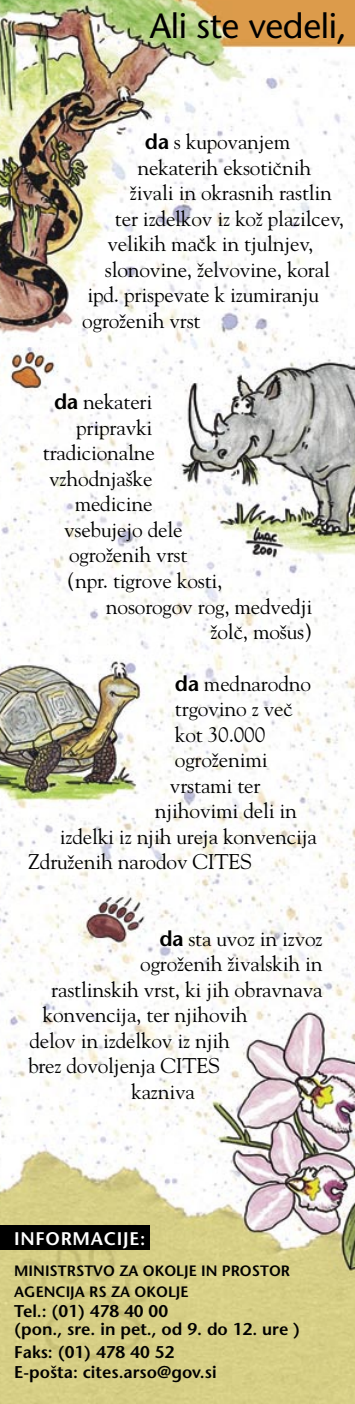
<style>
.page{position:relative;width:355px;height:1404px;background:#fff}
.page>*{position:absolute;margin:0;border:0;box-sizing:border-box;transform-origin:0 0}
.t1{font:35px "Stone Sans M";letter-spacing:-.01em;color:#000}
.t2{font:21.25px "Goudy M";letter-spacing:-.01em;color:#000}
.t3{font:600 18.25px "Stone Sans M";letter-spacing:.04em;color:#fff}
.t4{font:600 17px/18.2px "Stone Sans M";color:#000}
.t5{font:600 15px/20.5px "Stone Sans M";color:#000}
.s1{font-family:"Stone Sans M";font-weight:600}
</style>
<div class="page">
<img style="left:0;top:0;width:354px;height:1403px">
<div style="left:0;top:1224px;width:150px;height:25px;background:#000"></div>
<h1 class="t1" style="left:149px;top:5px;width:198px">Ali ste vedeli,</h1>
<p class="t2" style="left:145px;top:128px;width:147px"><span class="s1">da</span> s kupovanjem</p>
<p class="t2" style="left:137px;top:154px;width:175px">nekaterih eksotiËnih</p>
<p class="t2" style="left:130px;top:179px;width:203px">živali in okrasnih rastlin</p>
<p class="t2" style="left:115px;top:205px;width:230px">ter izdelkov iz kož plazilcev,</p>
<p class="t2" style="left:107px;top:230px;width:207px">velikih maËk in tjulnjev,</p>
<p class="t2" style="left:105px;top:256px;width:226px">slonovine, želvovine, koral</p>
<p class="t2" style="left:87px;top:281px;width:233px">ipd. prispevate k izumiranju</p>
<p class="t2" style="left:82px;top:307px;width:120px">ogroženih vrst</p>
<p class="t2" style="left:54px;top:389px;width:100px"><span class="s1">da</span> nekateri</p>
<p class="t2" style="left:76px;top:414px;width:78px">pripravki</p>
<p class="t2" style="left:43px;top:440px;width:113px">tradicionalne</p>
<p class="t2" style="left:49px;top:465px;width:105px">vzhodnjaške</p>
<p class="t2" style="left:75px;top:491px;width:79px">medicine</p>
<p class="t2" style="left:64px;top:516px;width:120px">vsebujejo dele</p>
<p class="t2" style="left:69px;top:542px;width:120px">ogroženih vrst</p>
<p class="t2" style="left:67px;top:567px;width:157px">(npr. tigrove kosti,</p>
<p class="t2" style="left:106px;top:593px;width:208px">nosorogov rog, medvedji</p>
<p class="t2" style="left:210px;top:618px;width:103px">žolË, mošus)</p>
<p class="t2" style="left:175px;top:670px;width:137px"><span class="s1">da</span> mednarodno</p>
<p class="t2" style="left:175px;top:695px;width:119px">trgovino z veË</p>
<p class="t2" style="left:175px;top:721px;width:92px">kot 30.000</p>
<p class="t2" style="left:175px;top:746px;width:94px">ogroženimi</p>
<p class="t2" style="left:170px;top:772px;width:92px">vrstami ter</p>
<p class="t2" style="left:155px;top:797px;width:143px">njihovimi deli in</p>
<p class="t2" style="left:60px;top:823px;width:258px">izdelki iz njih ureja konvencija</p>
<p class="t2" style="left:28px;top:848px;width:225px">Združenih narodov CITES</p>
<p class="t2" style="left:159px;top:925px;width:165px"><span class="s1">da</span> sta uvoz in izvoz</p>
<p class="t2" style="left:140px;top:950px;width:184px">ogroženih živalskih in</p>
<p class="t2" style="left:51px;top:976px;width:272px">rastlinskih vrst, ki jih obravnava</p>
<p class="t2" style="left:43px;top:1001px;width:206px">konvencija, ter njihovih</p>
<p class="t2" style="left:29px;top:1027px;width:202px">delov in izdelkov iz njih</p>
<p class="t2" style="left:28px;top:1052px;width:193px">brez dovoljenja CITES</p>
<p class="t2" style="left:131px;top:1078px;width:65px">kazniva</p>
<p class="t3" style="left:14px;top:1226px;width:132px">INFORMACIJE:</p>
<p class="t5" style="left:14px;top:1260px;width:277px">MINISTRSTVO ZA OKOLJE IN PROSTOR<br>AGENCIJA RS ZA OKOLJE</p>
<p class="t4" style="left:14px;top:1301px;width:287px">Tel.: (01) 478 40 00<br>(pon., sre. in pet., od 9. do 12. ure )</p>
<p class="t4" style="left:14px;top:1341px;width:204px;line-height:20.5px">Faks: (01) 478 40 52<br>E-pošta: cites.arso@gov.si</p>
</div>
